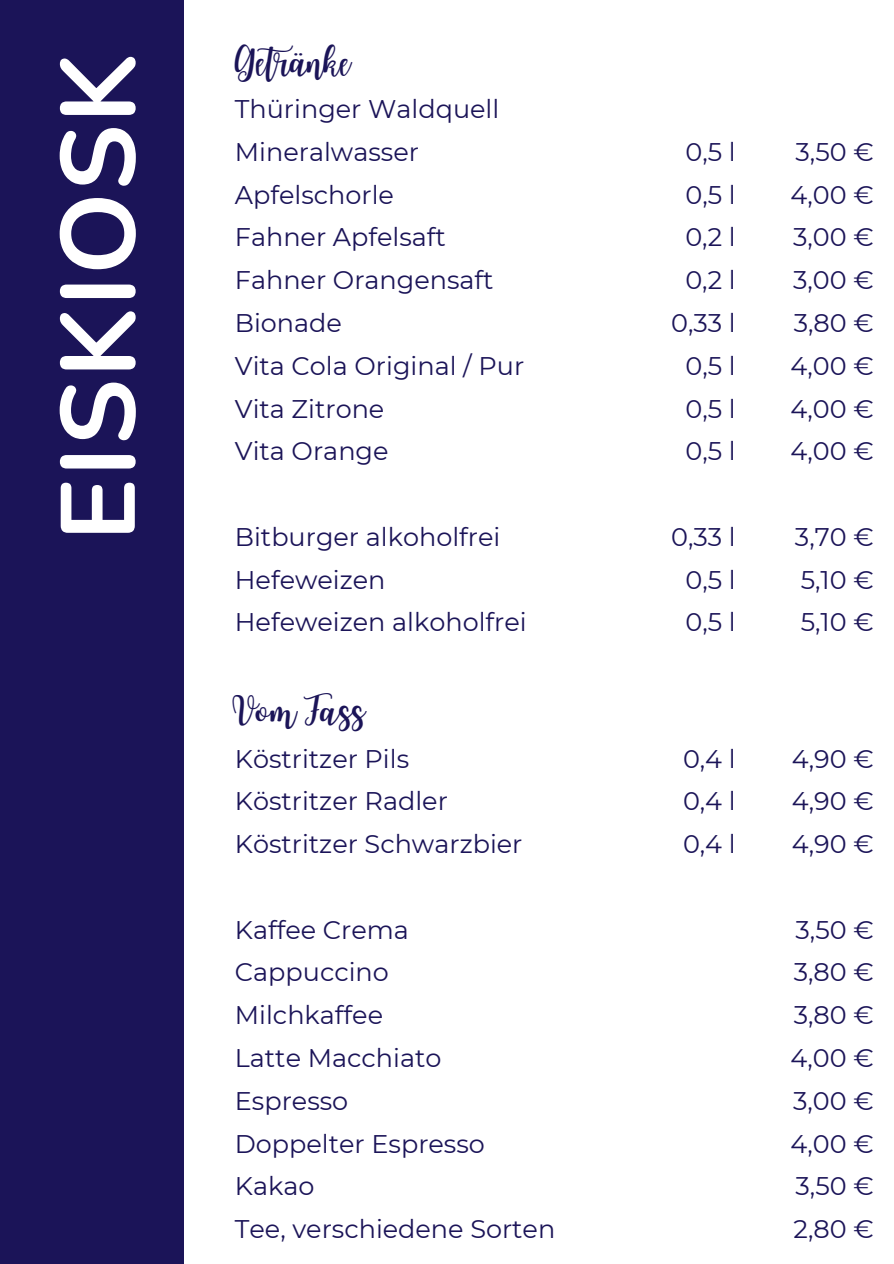
<style>
.page{position:relative;width:894px;height:1264px;background:#fff}
.page>*{position:absolute;margin:0;border:0;box-sizing:border-box;transform-origin:0 0}
.t1{font:700 105px "Nunito";letter-spacing:.015em;color:#fff}
.t2{font:30px "Joshico";color:#1b1458}
.t3{font:25.5px "Montserrat";color:#1b1458}
</style>
<div class="page">
<div style="left:0;top:0;width:183px;height:1263px;background:#1b1458"></div>
<h1 class="t1" style="left:29px;top:541px;width:489px;rotate:-90deg">EISKIOSK</h1>
<p class="t2" style="left:235px;top:36px;width:118px">Getränke</p>
<p class="t3" style="left:235px;top:93px;width:266px">Thüringer Waldquell</p>
<p class="t3" style="left:235px;top:136px;width:185px">Mineralwasser</p>
<p class="t3" style="left:235px;top:179px;width:160px">Apfelschorle</p>
<p class="t3" style="left:235px;top:222px;width:212px">Fahner Apfelsaft</p>
<p class="t3" style="left:235px;top:264px;width:260px">Fahner Orangensaft</p>
<p class="t3" style="left:235px;top:307px;width:109px">Bionade</p>
<p class="t3" style="left:235px;top:350px;width:291px">Vita Cola Original / Pur</p>
<p class="t3" style="left:235px;top:393px;width:151px">Vita Zitrone</p>
<p class="t3" style="left:235px;top:435px;width:155px">Vita Orange</p>
<p class="t3" style="left:235px;top:521px;width:267px">Bitburger alkoholfrei</p>
<p class="t3" style="left:235px;top:564px;width:152px">Hefeweizen</p>
<p class="t3" style="left:235px;top:606px;width:293px">Hefeweizen alkoholfrei</p>
<p class="t2" style="left:235px;top:685px;width:132px">Vom Fass</p>
<p class="t3" style="left:235px;top:743px;width:176px">Köstritzer Pils</p>
<p class="t3" style="left:235px;top:785px;width:214px">Köstritzer Radler</p>
<p class="t3" style="left:235px;top:828px;width:289px">Köstritzer Schwarzbier</p>
<p class="t3" style="left:235px;top:914px;width:175px">Kaffee Crema</p>
<p class="t3" style="left:235px;top:956px;width:155px">Cappuccino</p>
<p class="t3" style="left:235px;top:999px;width:150px">Milchkaffee</p>
<p class="t3" style="left:235px;top:1042px;width:208px">Latte Macchiato</p>
<p class="t3" style="left:235px;top:1085px;width:115px">Espresso</p>
<p class="t3" style="left:235px;top:1127px;width:251px">Doppelter Espresso</p>
<p class="t3" style="left:235px;top:1170px;width:81px">Kakao</p>
<p class="t3" style="left:235px;top:1213px;width:322px">Tee, verschiedene Sorten</p>
<p class="t3" style="left:685px;top:136px;width:52px">0,5 l</p>
<p class="t3" style="left:685px;top:179px;width:52px">0,5 l</p>
<p class="t3" style="left:685px;top:222px;width:52px">0,2 l</p>
<p class="t3" style="left:685px;top:264px;width:52px">0,2 l</p>
<p class="t3" style="left:671px;top:307px;width:66px">0,33 l</p>
<p class="t3" style="left:685px;top:350px;width:52px">0,5 l</p>
<p class="t3" style="left:685px;top:393px;width:52px">0,5 l</p>
<p class="t3" style="left:685px;top:435px;width:52px">0,5 l</p>
<p class="t3" style="left:795px;top:136px;width:80px">3,50 €</p>
<p class="t3" style="left:790px;top:179px;width:85px">4,00 €</p>
<p class="t3" style="left:792px;top:222px;width:82px">3,00 €</p>
<p class="t3" style="left:792px;top:264px;width:82px">3,00 €</p>
<p class="t3" style="left:793px;top:307px;width:82px">3,80 €</p>
<p class="t3" style="left:790px;top:350px;width:85px">4,00 €</p>
<p class="t3" style="left:790px;top:393px;width:85px">4,00 €</p>
<p class="t3" style="left:790px;top:435px;width:85px">4,00 €</p>
<p class="t3" style="left:671px;top:521px;width:66px">0,33 l</p>
<p class="t3" style="left:685px;top:564px;width:52px">0,5 l</p>
<p class="t3" style="left:685px;top:606px;width:52px">0,5 l</p>
<p class="t3" style="left:794px;top:521px;width:80px">3,70 €</p>
<p class="t3" style="left:800px;top:564px;width:75px">5,10 €</p>
<p class="t3" style="left:800px;top:606px;width:75px">5,10 €</p>
<p class="t3" style="left:682px;top:743px;width:54px">0,4 l</p>
<p class="t3" style="left:682px;top:785px;width:54px">0,4 l</p>
<p class="t3" style="left:682px;top:828px;width:54px">0,4 l</p>
<p class="t3" style="left:791px;top:743px;width:83px">4,90 €</p>
<p class="t3" style="left:791px;top:785px;width:83px">4,90 €</p>
<p class="t3" style="left:791px;top:828px;width:83px">4,90 €</p>
<p class="t3" style="left:795px;top:914px;width:80px">3,50 €</p>
<p class="t3" style="left:793px;top:956px;width:82px">3,80 €</p>
<p class="t3" style="left:793px;top:999px;width:82px">3,80 €</p>
<p class="t3" style="left:790px;top:1042px;width:85px">4,00 €</p>
<p class="t3" style="left:792px;top:1085px;width:82px">3,00 €</p>
<p class="t3" style="left:790px;top:1127px;width:85px">4,00 €</p>
<p class="t3" style="left:795px;top:1170px;width:80px">3,50 €</p>
<p class="t3" style="left:793px;top:1213px;width:82px">2,80 €</p>
</div>
